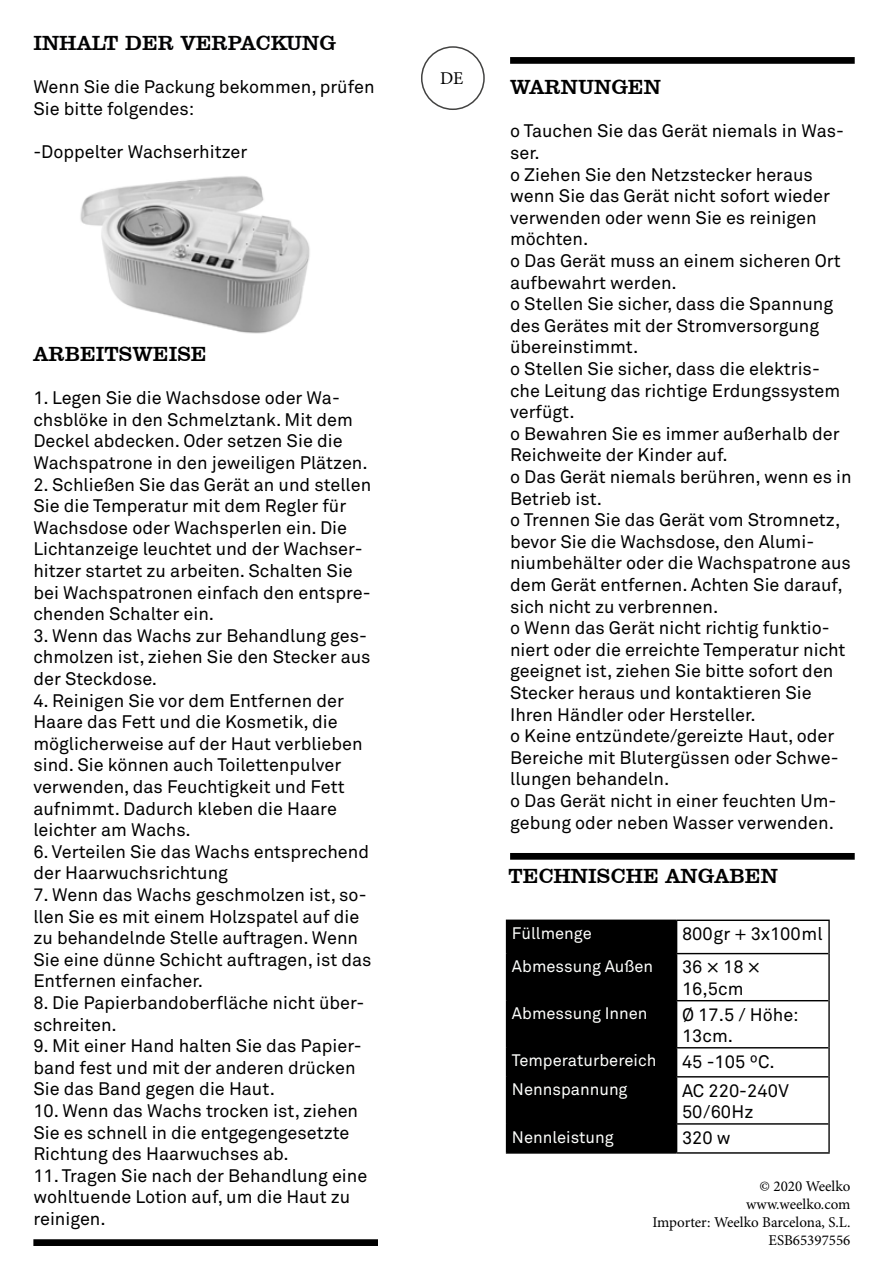
<style>
.page{position:relative;width:893px;height:1263px;background:#fff}
.page>*{position:absolute;margin:0;border:0;box-sizing:border-box;transform-origin:0 0}
.t1{font:21px "Clarendon BT";color:#000}
.t2{font:21px "Clarendon BT";color:#030304}
.t3{font:18px/21.6px "Akkurat Std";color:#000}
.t4{font:18px "Minion Pro";color:#000}
.t5{font:16.5px "Akkurat Std";color:#fdfefc}
.t6{font:15px/18px "Minion Pro";color:#000;text-align:right}
</style>
<div class="page">
<div style="left:421px;top:46px;width:64px;height:64px;border:2px solid #424241;border-radius:50%"></div>
<div style="left:510px;top:57px;width:345px;height:7px;border:4px solid #000"></div>
<div style="left:33px;top:1239px;width:345px;height:7px;border:4px solid #000"></div>
<hr style="left:506px;top:919px;width:171px;height:2px;background:#000">
<hr style="left:677px;top:919px;width:153px;height:2px;background:#000">
<hr style="left:677px;top:953px;width:151px;height:1px;background:#000">
<hr style="left:677px;top:1000px;width:151px;height:1px;background:#000">
<hr style="left:677px;top:1047px;width:151px;height:1px;background:#000">
<hr style="left:677px;top:1076px;width:151px;height:1px;background:#000">
<hr style="left:677px;top:1123px;width:151px;height:1px;background:#000">
<hr style="left:506px;top:1152px;width:171px;height:2px;background:#000">
<hr style="left:677px;top:1152px;width:153px;height:2px;background:#000">
<hr style="left:828px;top:921px;width:2px;height:32px;background:#000">
<hr style="left:828px;top:953px;width:2px;height:48px;background:#000">
<hr style="left:828px;top:1001px;width:2px;height:47px;background:#000">
<hr style="left:828px;top:1048px;width:2px;height:29px;background:#000">
<hr style="left:828px;top:1077px;width:2px;height:47px;background:#000">
<div style="left:506px;top:920px;width:171px;height:233px;background:#000"></div>
<hr style="left:828px;top:1124px;width:2px;height:28px;background:#000">
<div style="left:510px;top:853px;width:345px;height:7px;border:4px solid #000"></div>
<img style="left:80px;top:176px;width:230px;height:158px">
<p class="t2" style="left:33px;top:30px;width:304px">INHALT DER VERPACKUNG</p>
<p class="t3" style="left:33px;top:76px;width:343px">Wenn Sie die Packung bekommen, prüfen<br>Sie bitte folgendes:</p>
<p class="t3" style="left:33px;top:141px;width:216px">-Doppelter Wachserhitzer</p>
<p class="t1" style="left:33px;top:341px;width:175px">ARBEITSWEISE</p>
<p class="t3" style="left:33px;top:387px;width:336px">1. Legen Sie die Wachsdose oder Wa&shy;chsblöke in den Schmelztank. Mit dem Deckel abdecken. Oder setzen Sie die Wachspatrone in den jeweiligen Plätzen.</p>
<p class="t3" style="left:33px;top:473px;width:339px">2. Schließen Sie das Gerät an und stellen Sie die Temperatur mit dem Regler für Wachsdose oder Wachsperlen ein. Die Lichtanzeige leuchtet und der Wachser&shy;hitzer startet zu arbeiten. Schalten Sie bei Wachspatronen einfach den entspre&shy;chenden Schalter ein.</p>
<p class="t3" style="left:33px;top:625px;width:339px">3. Wenn das Wachs zur Behandlung ges&shy;chmolzen ist, ziehen Sie den Stecker aus der Steckdose.</p>
<p class="t3" style="left:33px;top:689px;width:331px">4. Reinigen Sie vor dem Entfernen der Haare das Fett und die Kosmetik, die möglicherweise auf der Haut verblieben sind. Sie können auch Toilettenpulver verwenden, das Feuchtigkeit und Fett aufnimmt. Dadurch kleben die Haare leichter am Wachs.</p>
<p class="t3" style="left:33px;top:841px;width:337px">6. Verteilen Sie das Wachs entsprechend der Haarwuchsrichtung</p>
<p class="t3" style="left:33px;top:884px;width:340px">7. Wenn das Wachs geschmolzen ist, so&shy;llen Sie es mit einem Holzspatel auf die zu behandelnde Stelle auftragen. Wenn Sie eine dünne Schicht auftragen, ist das Entfernen einfacher.</p>
<p class="t3" style="left:33px;top:992px;width:333px">8. Die Papierbandoberfläche nicht über&shy;schreiten.</p>
<p class="t3" style="left:33px;top:1035px;width:330px">9. Mit einer Hand halten Sie das Papier&shy;band fest und mit der anderen drücken<br>Sie das Band gegen die Haut.</p>
<p class="t3" style="left:33px;top:1100px;width:326px">10. Wenn das Wachs trocken ist, ziehen<br>Sie es schnell in die entgegengesetzte<br>Richtung des Haarwuchses ab.</p>
<p class="t3" style="left:33px;top:1165px;width:335px">11. Tragen Sie nach der Behandlung eine wohltuende Lotion auf, um die Haut zu reinigen.</p>
<p class="t4" style="left:440px;top:66px;width:25px">DE</p>
<p class="t1" style="left:510px;top:74px;width:152px">WARNUNGEN</p>
<p class="t3" style="left:510px;top:120px;width:335px">o Tauchen Sie das Gerät niemals in Was&shy;ser.</p>
<p class="t3" style="left:510px;top:164px;width:321px">o Ziehen Sie den Netzstecker heraus wenn Sie das Gerät nicht sofort wieder verwenden oder wenn Sie es reinigen möchten.</p>
<p class="t3" style="left:510px;top:250px;width:332px">o Das Gerät muss an einem sicheren Ort aufbewahrt werden.</p>
<p class="t3" style="left:510px;top:293px;width:324px">o Stellen Sie sicher, dass die Spannung des Gerätes mit der Stromversorgung übereinstimmt.</p>
<p class="t3" style="left:510px;top:358px;width:332px">o Stellen Sie sicher, dass die elektris&shy;che Leitung das richtige Erdungssystem verfügt.</p>
<p class="t3" style="left:510px;top:423px;width:331px">o Bewahren Sie es immer außerhalb der<br>Reichweite der Kinder auf.</p>
<p class="t3" style="left:510px;top:466px;width:343px">o Das Gerät niemals berühren, wenn es in<br>Betrieb ist.</p>
<p class="t3" style="left:510px;top:509px;width:342px">o Trennen Sie das Gerät vom Stromnetz, bevor Sie die Wachsdose, den Alumi&shy;niumbehälter oder die Wachspatrone aus dem Gerät entfernen. Achten Sie darauf, sich nicht zu verbrennen.</p>
<p class="t3" style="left:510px;top:617px;width:337px">o Wenn das Gerät nicht richtig funktio&shy;niert oder die erreichte Temperatur nicht geeignet ist, ziehen Sie bitte sofort den Stecker heraus und kontaktieren Sie Ihren Händler oder Hersteller.</p>
<p class="t3" style="left:510px;top:725px;width:330px">o Keine entzündete/gereizte Haut, oder<br>Bereiche mit Blutergüssen oder Schwe&shy;llungen behandeln.</p>
<p class="t3" style="left:510px;top:790px;width:328px">o Das Gerät nicht in einer feuchten Um&shy;gebung oder neben Wasser verwenden.</p>
<p class="t1" style="left:509px;top:863px;width:271px">TECHNISCHE ANGABEN</p>
<p class="t5" style="left:512px;top:923px;width:81px">Füllmenge</p>
<p class="t3" style="left:682px;top:923px;width:142px">800gr + 3x100ml</p>
<p class="t5" style="left:512px;top:957px;width:143px">Abmessung Außen</p>
<p class="t3" style="left:682px;top:956px;width:80px">36 × 18 ×<br>16,5cm</p>
<p class="t5" style="left:512px;top:1004px;width:137px">Abmessung Innen</p>
<p class="t3" style="left:682px;top:1003px;width:118px">Ø 17.5 / Höhe:<br>13cm.</p>
<p class="t5" style="left:512px;top:1051px;width:146px">Temperaturbereich</p>
<p class="t3" style="left:682px;top:1050px;width:94px">45 -105 ºC.</p>
<p class="t5" style="left:512px;top:1080px;width:117px">Nennspannung</p>
<p class="t3" style="left:682px;top:1080px;width:108px">AC 220-240V<br>50/60Hz</p>
<p class="t5" style="left:512px;top:1127px;width:103px">Nennleistung</p>
<p class="t3" style="left:682px;top:1127px;width:50px">320 w</p>
<p class="t6" style="left:746px;top:1177px;width:106px">© 2020 Weelko www.weelko.com</p>
<p class="t6" style="left:652px;top:1213px;width:200px">Importer: Weelko Barcelona, S.L.</p>
<p class="t6" style="left:769px;top:1231px;width:83px">ESB65397556</p>
</div>
